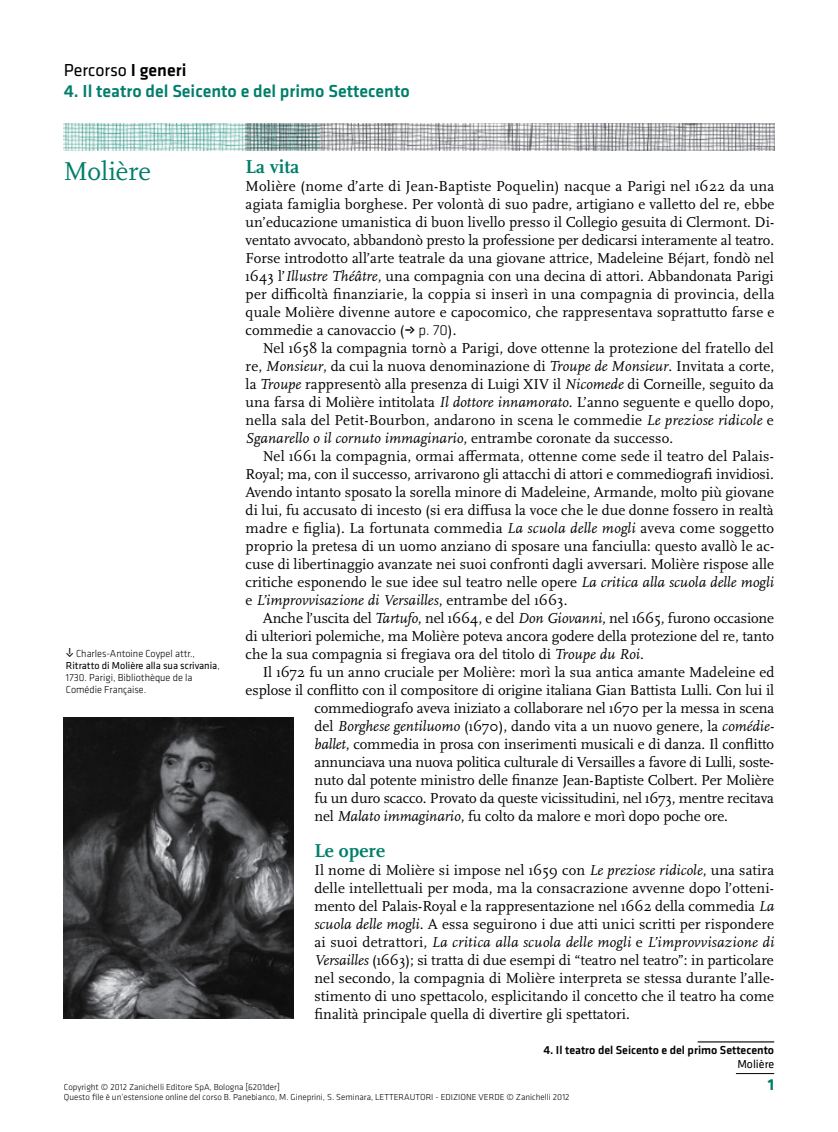
<style>
.page{position:relative;width:838px;height:1132px;background:#fff}
.page>*{position:absolute;margin:0;border:0;box-sizing:border-box;transform-origin:0 0}
.t1{font:27px "Scala OT";color:#007e6b}
.t2{font:700 19.5px "Scala OT";letter-spacing:.005em;color:#007e6b}
.t3{font:500 18px "Klavika";color:#007e6b}
.t4{font:18px "Klavika";color:#000}
.t5{font:700 16.5px "Klavika";color:#007e6b}
.t6{font:15px/18px "Scala OT";letter-spacing:-.005em;color:#000;text-align:justify}
.t7{font:500 12px "Klavika";color:#000}
.t8{font:12px "Klavika";color:#000}
.t9{font:300 10.5px/12px "Klavika";color:#000}
.t10{font:300 9px "Klavika";color:#000}
.s1{font-weight:500}
.s2{font-weight:400}
.s3{font-style:italic}
.s4{font-family:"Klavika";font-weight:500}
.s5{font-family:"Klavika";font-weight:300}
</style>
<div class="page">
<hr style="left:697px;top:1040px;width:77px;height:2px;background:#000">
<hr style="left:736px;top:1072px;width:38px;height:1px;background:#000">
<img style="left:319px;top:123px;width:455px;height:27px">
<img style="left:64px;top:123px;width:255px;height:27px">
<img style="left:64px;top:717px;width:229px;height:300px">
<p class="t4" style="left:64px;top:60px;width:124px">Percorso <span class="s1">I generi</span></p>
<p class="t3" style="left:64px;top:81px;width:347px">4. Il teatro del Seicento e del primo Settecento</p>
<h1 class="t1" style="left:64px;top:157px;width:89px">Molière</h1>
<p class="t9" style="left:66px;top:647px;width:155px"><span class="s1">•</span> Charles-Antoine Coypel attr.,<br><span class="s2">Ritratto di Molière alla sua scrivania</span>,<br>1730. Parigi, Bibliothèque de la<br>Comédie Française.</p>
<h2 class="t2" style="left:246px;top:155px;width:55px">La vita</h2>
<p class="t6" style="left:246px;top:177px;width:530px">Molière (nome d’arte di Jean-Baptiste Poquelin) nacque a Parigi nel 1622 da una agiata famiglia borghese. Per volontà di suo padre, artigiano e valletto del re, ebbe un’educazione umanistica di buon livello presso il Collegio gesuita di Clermont. Di&shy;ventato avvocato, abbandonò presto la professione per dedicarsi interamente al teatro.<br>Forse introdotto all’arte teatrale da una giovane attrice, Madeleine Béjart, fondò nel 1643 l’<span class="s3">Illustre Théâtre</span>, una compagnia con una decina di attori. Abbandonata Parigi per difficoltà finanziarie, la coppia si inserì in una compagnia di provincia, della quale Molière divenne autore e capocomico, che rappresentava soprattutto farse e commedie a canovaccio (<span class="s4">•</span> <span class="s5">p. 70</span>).</p>
<p class="t6" style="left:246px;top:339px;width:530px;text-indent:17px">Nel 1658 la compagnia tornò a Parigi, dove ottenne la protezione del fratello del re, <span class="s3">Monsieur</span>, da cui la nuova denominazione di <span class="s3">Troupe de Monsieur</span>. Invitata a corte, la <span class="s3">Troupe</span> rappresentò alla presenza di Luigi XIV il <span class="s3">Nicomede</span> di Corneille, seguito da una farsa di Molière intitolata <span class="s3">Il dottore innamorato</span>. L’anno seguente e quello dopo, nella sala del Petit-Bourbon, andarono in scena le commedie <span class="s3">Le preziose ridicole</span> e <span class="s3">Sganarello o il cornuto immaginario</span>, entrambe coronate da successo.</p>
<p class="t6" style="left:246px;top:447px;width:530px;text-indent:17px">Nel 1661 la compagnia, ormai affermata, ottenne come sede il teatro del Palais-Royal; ma, con il successo, arrivarono gli attacchi di attori e commediografi invidiosi.<br>Avendo intanto sposato la sorella minore di Madeleine, Armande, molto più giovane di lui, fu accusato di incesto (si era diffusa la voce che le due donne fossero in realtà madre e figlia). La fortunata commedia <span class="s3">La scuola delle mogli</span> aveva come soggetto proprio la pretesa di un uomo anziano di sposare una fanciulla: questo avallò le ac&shy;cuse di libertinaggio avanzate nei suoi confronti dagli avversari. Molière rispose alle critiche esponendo le sue idee sul teatro nelle opere <span class="s3">La critica alla scuola delle mogli </span>e <span class="s3">L’improvvisazione di Versailles</span>, entrambe del 1663.</p>
<p class="t6" style="left:246px;top:609px;width:530px;text-indent:17px">Anche l’uscita del <span class="s3">Tartufo</span>, nel 1664, e del <span class="s3">Don Giovanni</span>, nel 1665, furono occasione di ulteriori polemiche, ma Molière poteva ancora godere della protezione del re, tanto che la sua compagnia si fregiava ora del titolo di <span class="s3">Troupe du Roi</span>.</p>
<p class="t6" style="left:263px;top:663px;width:513px">Il 1672 fu un anno cruciale per Molière: morì la sua antica amante Madeleine ed</p>
<p class="t6" style="left:246px;top:681px;width:530px">esplose il conflitto con il compositore di origine italiana Gian Battista Lulli. Con lui il</p>
<p class="t6" style="left:314px;top:699px;width:461px">commediografo aveva iniziato a collaborare nel 1670 per la messa in scena</p>
<p class="t6" style="left:314px;top:717px;width:461px">del <span class="s3">Borghese gentiluomo</span> (1670), dando vita a un nuovo genere, la <span class="s3">comédie-</span></p>
<p class="t6" style="left:314px;top:735px;width:461px"><span class="s3">ballet</span>, commedia in prosa con inserimenti musicali e di danza. Il conflitto</p>
<p class="t6" style="left:314px;top:753px;width:461px">annunciava una nuova politica culturale di Versailles a favore di Lulli, soste-</p>
<p class="t6" style="left:314px;top:771px;width:461px">nuto dal potente ministro delle finanze Jean-Baptiste Colbert. Per Molière</p>
<p class="t6" style="left:314px;top:789px;width:461px">fu un duro scacco. Provato da queste vicissitudini, nel 1673, mentre recitava</p>
<p class="t6" style="left:314px;top:807px;width:415px">nel <span class="s3">Malato immaginario</span>, fu colto da malore e morì dopo poche ore.</p>
<h2 class="t2" style="left:314px;top:839px;width:72px">Le opere</h2>
<p class="t6" style="left:314px;top:861px;width:461px">Il nome di Molière si impose nel 1659 con <span class="s3">Le preziose ridicole</span>, una satira delle intellettuali per moda, ma la consacrazione avvenne dopo l’otteni&shy;mento del Palais-Royal e la rappresentazione nel 1662 della commedia <span class="s3">La scuola delle mogli</span>. A essa seguirono i due atti unici scritti per rispondere ai suoi detrattori, <span class="s3">La critica alla scuola delle mogli</span> e <span class="s3">L’improvvisazione di Versailles</span> (1663); si tratta di due esempi di “teatro nel teatro”: in particolare nel secondo, la compagnia di Molière interpreta se stessa durante l’alle&shy;stimento di uno spettacolo, esplicitando il concetto che il teatro ha come finalità principale quella di divertire gli spettatori.</p>
<p class="t7" style="left:543px;top:1043px;width:232px">4. Il teatro del Seicento e del primo Settecento</p>
<p class="t8" style="left:737px;top:1056px;width:38px">Molière</p>
<p class="t10" style="left:64px;top:1081px;width:218px">Copyright © 2012 Zanichelli Editore SpA, Bologna [6201der]</p>
<p class="t5" style="left:767px;top:1075px;width:8px">1</p>
<p class="t10" style="left:64px;top:1091px;width:392px">Questo file è un’estensione online del corso B. Panebianco, M. Gineprini, S. Seminara, LETTERAUTORI - edizio</p>
<p class="t10" style="left:466px;top:1091px;width:105px">ne verde © Zanichelli 2012</p>
</div>
